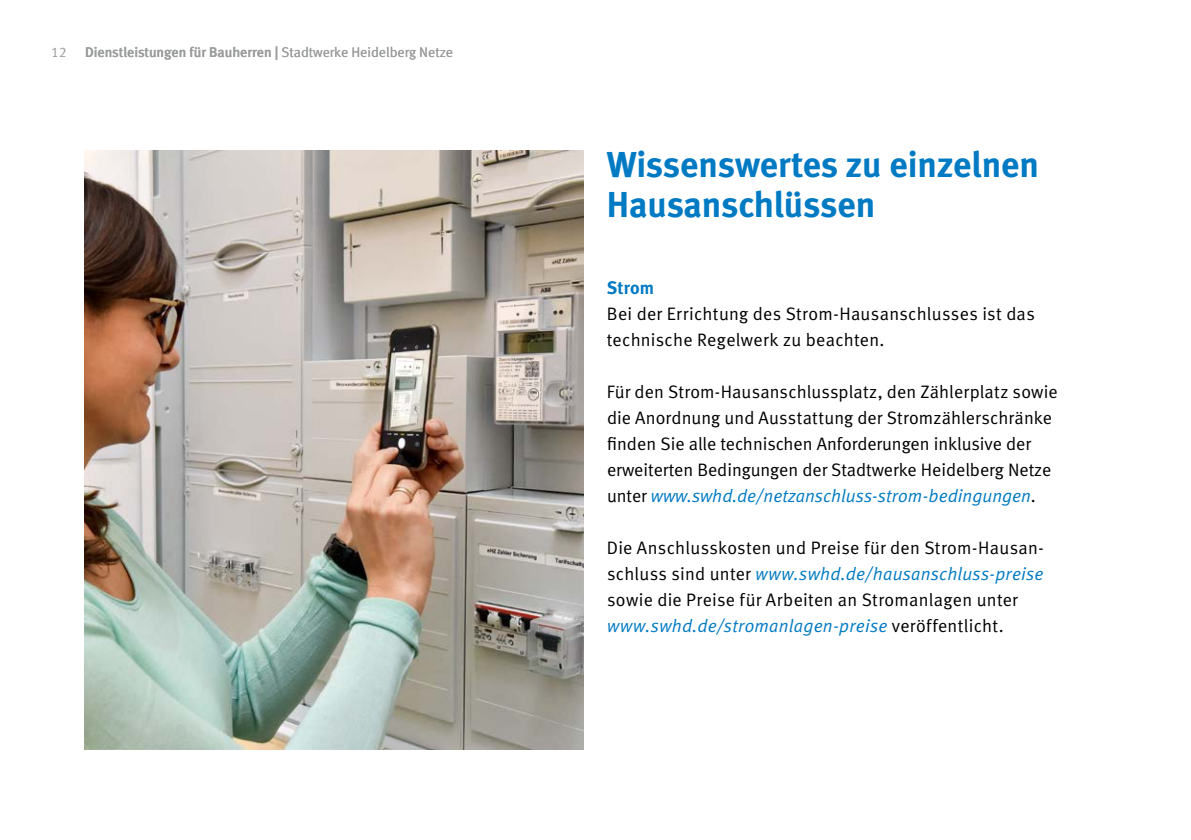
<style>
.page{position:relative;width:1191px;height:840px;background:#fff}
.page>*{position:absolute;margin:0;border:0;box-sizing:border-box;transform-origin:0 0}
.t1{font:700 36px/40px "Meta";color:#007ac3}
.t2{font:18px/26px "Meta Normal";letter-spacing:.01em;color:#000}
.t3{font:italic 18px "Meta Normal LF";letter-spacing:.015em;color:#007ac3}
.t4{font:700 18px "Meta";letter-spacing:.01em;color:#007ac3}
.t5{font:500 14px "Meta";color:#9c9d9d}
.t6{font:14px "Meta Normal LF";color:#9c9d9d}
.s1{font-family:"Meta Normal";font-weight:400}
.s2{font-style:italic;color:#007ac3}
.s3{font-family:"Meta Normal";font-style:normal;color:#000}
</style>
<div class="page">
<img style="left:84px;top:150px;width:499px;height:598px">
<p class="t6" style="left:51px;top:43px;width:17px">12</p>
<p class="t5" style="left:85px;top:43px;width:369px">Dienstleistungen für Bauherren | <span class="s1">Stadtwerke Heidelberg Netze</span></p>
<h1 class="t1" style="left:607px;top:143px;width:434px">Wissenswertes zu einzelnen<br>Hausanschlüssen</h1>
<p class="t4" style="left:607px;top:276px;width:49px">Strom</p>
<p class="t2" style="left:607px;top:300px;width:429px">Bei der Errichtung des Strom-Hausanschlusses ist das technische Regelwerk zu beachten.</p>
<p class="t2" style="left:607px;top:378px;width:452px">Für den Strom-Hausanschlussplatz, den Zählerplatz sowie die Anordnung und Ausstattung der Stromzählerschränke finden Sie alle technischen Anforderungen inklusive der erweiterten Bedingungen der Stadtwerke Heidelberg Netze unter <span class="s2">www.swhd.de/netzanschluss-strom-bedingungen</span>.</p>
<p class="t2" style="left:607px;top:534px;width:438px">Die Anschlusskosten und Preise für den Strom-Hausan-</p>
<p class="t3" style="left:607px;top:563px;width:438px"><span class="s3">schluss sind unter</span> www.swhd.de/hausanschluss-preise</p>
<p class="t2" style="left:607px;top:586px;width:412px">sowie die Preise für Arbeiten an Stromanlagen unter</p>
<p class="t3" style="left:607px;top:615px;width:398px">www.swhd.de/stromanlagen-preise <span class="s3">veröffentlicht.</span></p>
</div>
